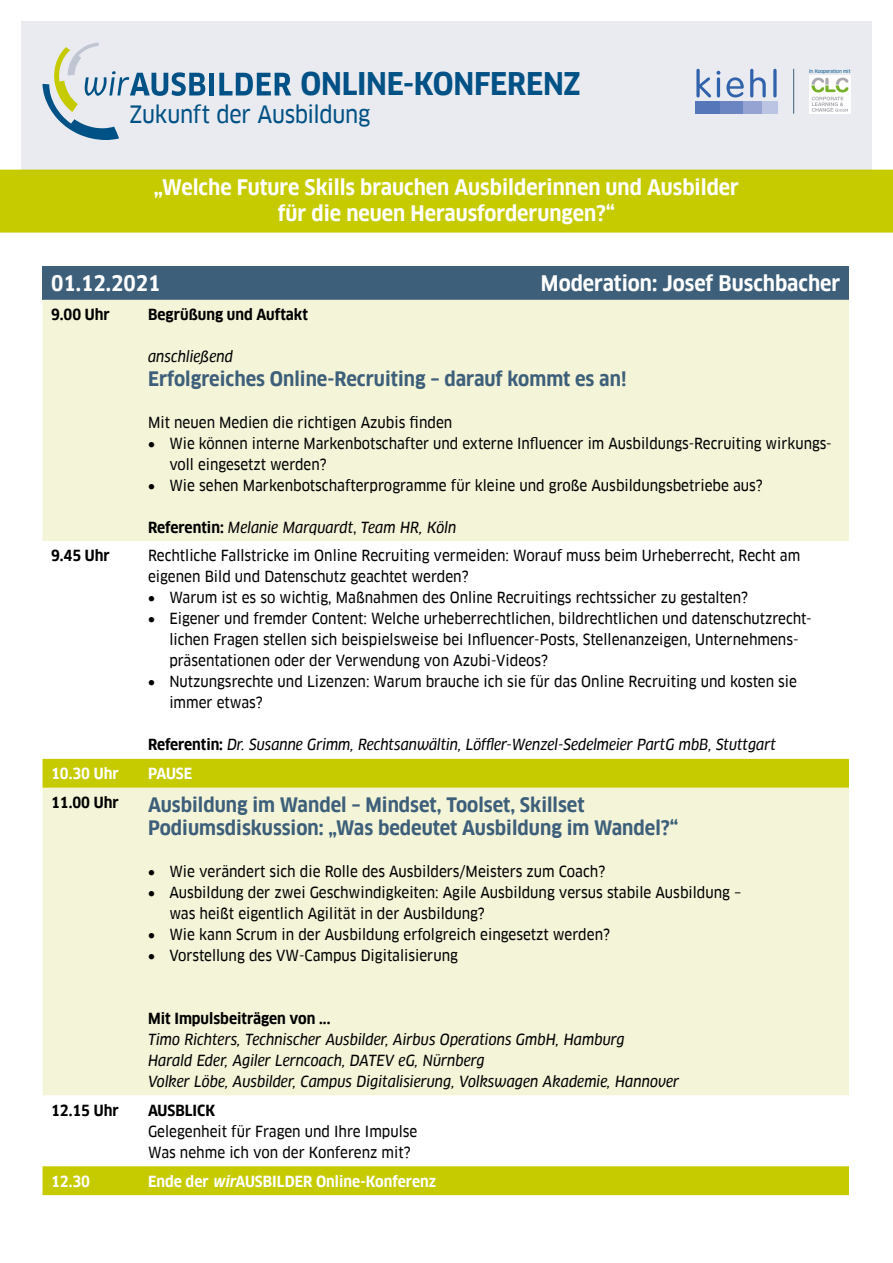
<style>
.page{position:relative;width:893px;height:1263px;background:#fff}
.page>*{position:absolute;margin:0;border:0;box-sizing:border-box;transform-origin:0 0}
.t1{font:700 30.6px "Clan Offc Pro Narr";letter-spacing:-.01em;color:#005185}
.t2{font:23.4px "Clan Offc Pro Narr News";letter-spacing:-.015em;color:#005185}
.t3{font:700 21px/25.5px "Clan Offc Pro Narr";color:#fff;text-align:center}
.t4{font:700 19.5px/23.4px "Clan Offc Pro Narr";color:#3d5f7a}
.t5{font:15px/21px "Clan Offc Pro Narr News";color:#000}
.t6{font:italic 15px/21px "Clan Offc Pro Narr News";color:#000}
.t7{font:700 15px "Clan Offc Pro Narr";color:#000}
.t8{font:700 15px "Clan Offc Pro Narr";color:#fff}
.t9{font:4.95px "Clan Offc Pro Narr News";color:#005185}
.s1{font-family:"Clan Offc Pro Narr";font-weight:700;font-style:normal}
.s2{font-style:normal}
.s3{font-style:italic}
</style>
<div class="page">
<div style="left:21px;top:21px;width:851px;height:183px;background:#e9ebf0"></div>
<div style="left:209px;top:73px;width:5px;height:22px;background:#005185"></div>
<svg style="left:219px;top:73px;width:72px;height:22px"></svg>
<svg style="left:43px;top:43px;width:162px;height:97px"></svg>
<div style="left:0;top:170px;width:893px;height:37px;background:#c6cb00"></div>
<div style="left:0;top:195px;width:893px;height:38px;background:#c6cb00"></div>
<div style="left:43px;top:266px;width:806px;height:34px;background:#3d5f7a"></div>
<div style="left:43px;top:300px;width:806px;height:241px;background:#f4f4d9"></div>
<svg style="left:43px;top:759px;width:806px;height:436px;fill:#f4f4d9"></svg>
<hr style="left:793px;top:69px;width:1px;height:45px;background:#3d5f7a">
<div style="left:809px;top:75px;width:41px;height:39px;background:#fff"></div>
<svg style="left:811px;top:78px;width:37px;height:34px"></svg>
<svg style="left:696px;top:69px;width:81px;height:28px"></svg>
<div style="left:696px;top:101px;width:25px;height:13px;background:#5576b9"></div>
<div style="left:721px;top:101px;width:25px;height:13px;background:#6b84c2"></div>
<div style="left:743px;top:101px;width:26px;height:13px;background:#95a3d3"></div>
<div style="left:762px;top:101px;width:16px;height:13px;background:#bcc4e4"></div>
<h1 class="t1" style="left:300px;top:66px;width:282px">ONLINE-KONFERENZ</h1>
<h2 class="t2" style="left:130px;top:101px;width:242px">Zukunft der Ausbildung</h2>
<h3 class="t3" style="left:154px;top:175px;width:587px">„Welche Future Skills brauchen Ausbilderinnen und Ausbilder für die neuen Herausforderungen?“</h3>
<p class="t9" style="left:809px;top:68px;width:43px">In Kooperation mit</p>
<h3 class="t3" style="left:51px;top:271px;width:111px">01.12.2021</h3>
<h3 class="t3" style="left:541px;top:271px;width:301px">Moderation: Josef Buschbacher</h3>
<p class="t7" style="left:51px;top:306px;width:60px">9.00 Uhr</p>
<p class="t7" style="left:148px;top:306px;width:161px">Begrüßung und Auftakt</p>
<p class="t6" style="left:148px;top:346px;width:86px">anschließend</p>
<h3 class="t4" style="left:148px;top:367px;width:480px">Erfolgreiches Online-Recruiting – darauf kommt es an!</h3>
<p class="t5" style="left:148px;top:411px;width:306px">Mit neuen Medien die richtigen Azubis finden</p>
<p class="t5" style="left:169px;top:432px;width:664px;text-indent:-21px">• Wie können interne Markenbotschafter und externe Influencer im Ausbildungs-Recruiting wirkungs&shy;voll eingesetzt werden?</p>
<p class="t5" style="left:148px;top:474px;width:616px">• Wie sehen Markenbotschafterprogramme für kleine und große Ausbildungsbetriebe aus?</p>
<p class="t6" style="left:148px;top:516px;width:310px"><span class="s1">Referentin:</span> Melanie Marquardt<span class="s2">,</span> Team HR, Köln</p>
<p class="t7" style="left:51px;top:547px;width:60px">9.45 Uhr</p>
<p class="t5" style="left:148px;top:545px;width:654px">Rechtliche Fallstricke im Online Recruiting vermeiden: Worauf muss beim Urheberrecht, Recht am eigenen Bild und Datenschutz geachtet werden?</p>
<p class="t5" style="left:148px;top:587px;width:601px">• Warum ist es so wichtig, Maßnahmen des Online Recruitings rechtssicher zu gestalten?</p>
<p class="t5" style="left:169px;top:608px;width:644px;text-indent:-21px">• Eigener und fremder Content: Welche urheberrechtlichen, bildrechtlichen und datenschutzrecht&shy;lichen Fragen stellen sich beispielsweise bei Influencer-Posts, Stellenanzeigen, Unternehmens&shy;präsentationen oder der Verwendung von Azubi-Videos?</p>
<p class="t5" style="left:169px;top:671px;width:629px;text-indent:-21px">• Nutzungsrechte und Lizenzen: Warum brauche ich sie für das Online Recruiting und kosten sie immer etwas?</p>
<p class="t6" style="left:148px;top:734px;width:629px"><span class="s1">Referentin:</span> Dr. Susanne Grimm, Rechtsanwältin, Löffler-Wenzel-Sedelmeier PartG mbB, Stuttgart</p>
<p class="t8" style="left:51px;top:765px;width:69px">10.30 Uhr</p>
<p class="t8" style="left:148px;top:765px;width:46px">PAUSE</p>
<p class="t7" style="left:51px;top:794px;width:69px">11.00 Uhr</p>
<h3 class="t4" style="left:148px;top:793px;width:532px">Ausbildung im Wandel – Mindset, Toolset, Skillset<br>Podiumsdiskussion: „Was bedeutet Ausbildung im Wandel?“</h3>
<p class="t5" style="left:148px;top:861px;width:459px">• Wie verändert sich die Rolle des Ausbilders/Meisters zum Coach?</p>
<p class="t5" style="left:169px;top:882px;width:574px;text-indent:-21px">• Ausbildung der zwei Geschwindigkeiten: Agile Ausbildung versus stabile Ausbildung – was heißt eigentlich Agilität in der Ausbildung?</p>
<p class="t5" style="left:148px;top:924px;width:463px">• Wie kann Scrum in der Ausbildung erfolgreich eingesetzt werden?</p>
<p class="t5" style="left:148px;top:945px;width:311px">• Vorstellung des VW-Campus Digitalisierung</p>
<p class="t7" style="left:148px;top:1010px;width:184px">Mit Impulsbeiträgen von ...</p>
<p class="t6" style="left:148px;top:1029px;width:533px">Timo Richters, Technischer Ausbilder, Airbus Operations GmbH, Hamburg<br>Harald Eder, Agiler Lerncoach, DATEV eG, Nürnberg<br>Volker Löbe, Ausbilder, Campus Digitalisierung, Volkswagen Akademie, Hannover</p>
<p class="t7" style="left:51px;top:1101px;width:69px">12.15 Uhr</p>
<p class="t7" style="left:148px;top:1101px;width:69px">AUSBLICK</p>
<p class="t5" style="left:148px;top:1121px;width:271px">Gelegenheit für Fragen und Ihre Impulse<br>Was nehme ich von der Konferenz mit?</p>
<p class="t8" style="left:51px;top:1172px;width:41px">12.30</p>
<p class="t8" style="left:148px;top:1172px;width:290px">Ende der <span class="s3">wir</span>AUSBILDER Online-Konferenz</p>
</div>
